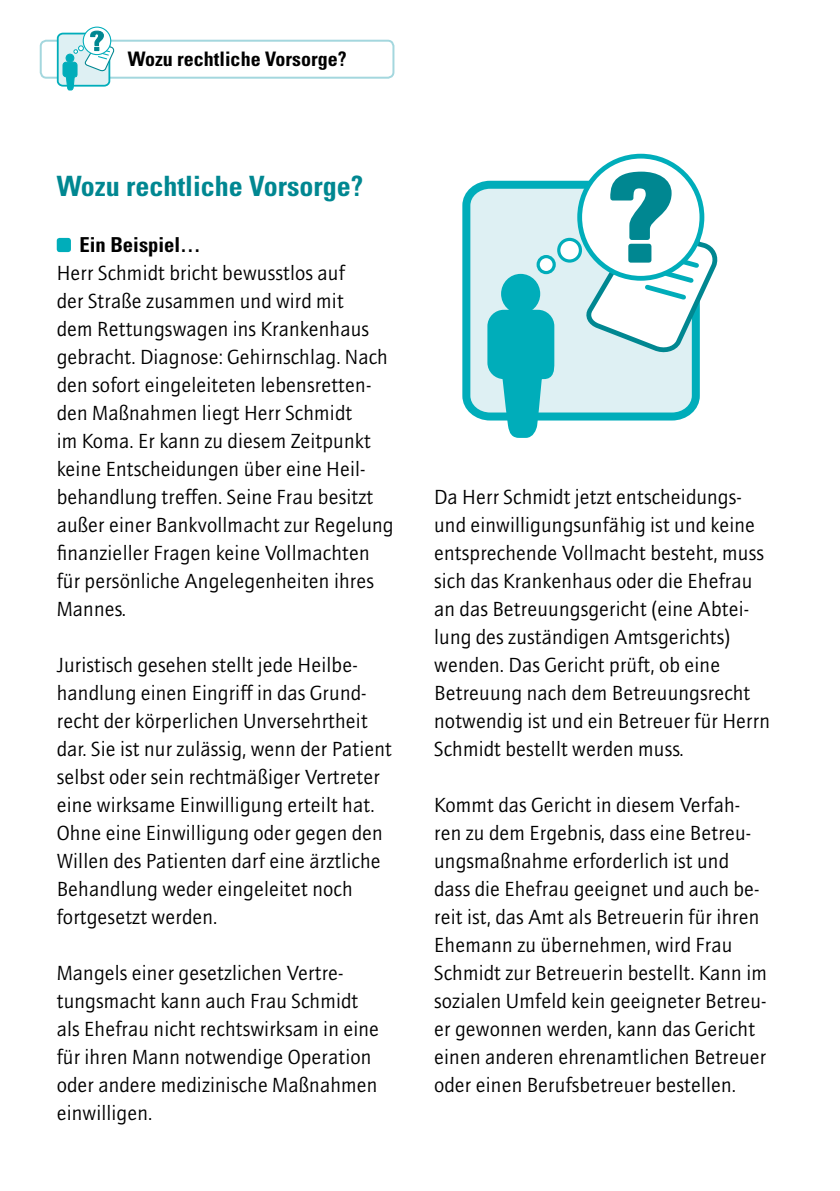
<style>
.page{position:relative;width:840px;height:1191px;background:#fff}
.page>*{position:absolute;margin:0;border:0;box-sizing:border-box;transform-origin:0 0}
.t1{font:700 condensed 28px "Univers LT Std";color:#008791}
.t2{font:20.6px/28px "AT Quay Sans";letter-spacing:.005em;color:#000}
.t3{font:700 condensed 20.6px "Univers LT Std";color:#000}
.t4{font:700 condensed 20px "Univers LT Std";color:#000}
</style>
<div class="page">
<div style="left:40px;top:40px;width:354px;height:39px;border:2px solid #a4d7de;border-radius:6px"></div>
<div style="left:58px;top:34px;width:51px;height:52px;background:#def0f3;border-radius:5px"></div>
<div style="left:57px;top:33px;width:53px;height:54px;border:2px solid #00adba;border-radius:5px"></div>
<div style="left:83px;top:27px;width:28px;height:28px;border:1px solid #00adba;border-radius:50%"></div>
<svg style="left:62px;top:30px;width:52px;height:60px"></svg>
<div style="left:57px;top:238px;width:14px;height:14px;background:#00adba;border-radius:3px"></div>
<svg style="left:462px;top:180px;width:238px;height:241px;background:#bae5e9"></svg>
<div style="left:503px;top:276px;width:34px;height:35px;background:#00adba;border-radius:50%"></div>
<div style="left:501px;top:274px;width:39px;height:40px;border:5px solid #00adba;border-radius:50%"></div>
<svg style="left:484px;top:307px;width:72px;height:131px;background:#42c1cb"></svg>
<svg style="left:538px;top:256px;width:16px;height:16px"></svg>
<div style="left:536px;top:255px;width:19px;height:19px;border:3px solid #00adba;border-radius:50%"></div>
<svg style="left:558px;top:239px;width:22px;height:22px"></svg>
<div style="left:557px;top:238px;width:24px;height:25px;border:3px solid #00adba;border-radius:50%"></div>
<svg style="left:579px;top:156px;width:122px;height:122px"></svg>
<div style="left:577px;top:154px;width:127px;height:127px;border:5px solid #00adba;border-radius:50%"></div>
<svg style="left:583px;top:169px;width:133px;height:183px"></svg>
<p class="t4" style="left:128px;top:46px;width:220px">Wozu rechtliche Vorsorge?</p>
<h1 class="t1" style="left:57px;top:169px;width:308px">Wozu rechtliche Vorsorge?</h1>
<p class="t3" style="left:79px;top:232px;width:123px">Ein Beispiel…</p>
<p class="t2" style="left:57px;top:259px;width:338px">Herr Schmidt bricht bewusstlos auf<br>der Straße zusammen und wird mit<br>dem Rettungswagen ins Krankenhaus gebracht. Diagnose: Gehirnschlag. Nach den sofort eingeleiteten lebensretten&shy;den Maßnahmen liegt Herr Schmidt<br>im Koma. Er kann zu diesem Zeitpunkt keine Entscheidungen über eine Heil&shy;behandlung treffen. Seine Frau besitzt außer einer Bankvollmacht zur Regelung finanzieller Fragen keine Vollmachten für persönliche Angelegenheiten ihres Mannes.</p>
<p class="t2" style="left:57px;top:651px;width:337px">Juristisch gesehen stellt jede Heilbe&shy;handlung einen Eingriff in das Grund&shy;recht der körperlichen Unversehrtheit dar. Sie ist nur zulässig, wenn der Patient selbst oder sein rechtmäßiger Vertreter eine wirksame Einwilligung erteilt hat.<br>Ohne eine Einwilligung oder gegen den Willen des Patienten darf eine ärztliche Behandlung weder eingeleitet noch fortgesetzt werden.</p>
<p class="t2" style="left:57px;top:959px;width:324px">Mangels einer gesetzlichen Vertre&shy;tungsmacht kann auch Frau Schmidt als Ehefrau nicht rechtswirksam in eine für ihren Mann notwendige Operation oder andere medizinische Maßnahmen einwilligen.</p>
<p class="t2" style="left:434px;top:483px;width:337px">Da Herr Schmidt jetzt entscheidungs&shy;und einwilligungsunfähig ist und keine entsprechende Vollmacht besteht, muss sich das Krankenhaus oder die Ehefrau an das Betreuungsgericht (eine Abtei&shy;lung des zuständigen Amtsgerichts) wenden. Das Gericht prüft, ob eine Betreuung nach dem Betreuungsrecht notwendig ist und ein Betreuer für Herrn Schmidt bestellt werden muss.</p>
<p class="t2" style="left:434px;top:791px;width:334px">Kommt das Gericht in diesem Verfah&shy;ren zu dem Ergebnis, dass eine Betreu&shy;ungsmaßnahme erforderlich ist und dass die Ehefrau geeignet und auch be&shy;reit ist, das Amt als Betreuerin für ihren Ehemann zu übernehmen, wird Frau Schmidt zur Betreuerin bestellt. Kann im sozialen Umfeld kein geeigneter Betreu&shy;er gewonnen werden, kann das Gericht einen anderen ehrenamtlichen Betreuer oder einen Berufsbetreuer bestellen.</p>
</div>
